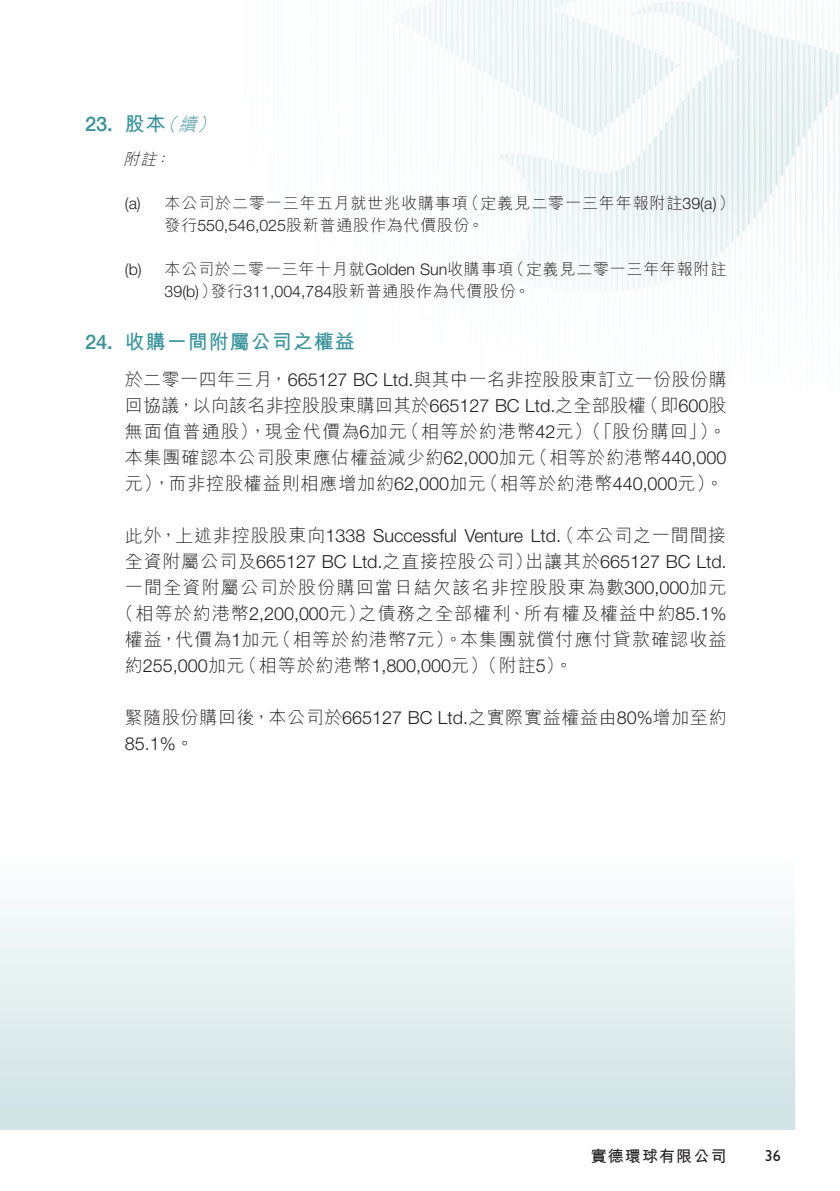
<style>
.page{position:relative;width:840px;height:1191px;background:#fff}
.page>*{position:absolute;margin:0;border:0;box-sizing:border-box;transform-origin:0 0}
.Heading_2{font:700 20px "M Hei HK";letter-spacing:.05em;color:#37939b}
.Heading_2-2{font:500 20px "Helvetica Neue";color:#37939b}
.Body_Text{font:300 18px/26px "M Hei HK";letter-spacing:.05em;color:#231f20}
.Body_Text-2{font:300 18px/26px "Helvetica Neue LT Std";color:#231f20;text-align:right}
.Body_Text-3{font:300 18px "M Hei HK";letter-spacing:.07em;color:#231f20}
.Body_Text-4{font:300 18px/26px "M Hei HK";letter-spacing:.025em;color:#231f20;text-align:right}
.Body_Text-5{font:300 18px "M Hei HK";letter-spacing:.01em;color:#231f20}
.Heading_2-3{font:italic 300 18px "M Hei HK";color:#37939b}
.Notes{font:300 16px "M Hei HK";letter-spacing:.05em;color:#231f20}
.Notes-2{font:300 16px "Helvetica Neue LT Std";color:#231f20}
.t1{font:700 16px "M Hei HK";letter-spacing:.07em;color:#231f20}
.Notes-3{font:italic 300 16px "M Hei HK";color:#231f20}
.t2{font:16px "Gill Sans Std";color:#231f20}
.s1{font-family:"Helvetica Neue LT Std"}
.s2{font-family:"M Hei HK"}
</style>
<div class="page">
<img style="left:396px;top:0;width:443px;height:298px">
<div style="left:0;top:813px;width:794px;height:316px;background:linear-gradient(to bottom,#fff,#cee2e5)"></div>
<svg style="left:0;top:813px;width:1px;height:316px"></svg>
<p class="Heading_2-2" style="left:85px;top:112px;width:29px">23.</p>
<p class="Heading_2-2" style="left:85px;top:329px;width:29px">24.</p>
<p class="Heading_2" style="left:125px;top:109px;width:42px">股本</p>
<p class="Heading_2-3" style="left:178px;top:115px;width:24px">續</p>
<p class="Heading_2-3" style="left:158px;top:115px;width:24px">（</p>
<p class="Heading_2-3" style="left:197px;top:115px;width:24px">(</p>
<p class="Notes-3" style="left:123px;top:151px;width:39px">附註</p>
<p class="Notes-3" style="left:154px;top:151px;width:22px">：</p>
<p class="Notes-2" style="left:125px;top:193px;width:17px">)a(</p>
<p class="Notes-2" style="left:125px;top:259px;width:18px">)b(</p>
<p class="Notes" style="left:463px;top:195px;width:273px">（定義見二零一三年年報附註<span class="s1">3 9</span> (<span class="s1">(a(</span></p>
<p class="Notes" style="left:164px;top:195px;width:304px">本公司於二零一三年五月就世兆收購事項</p>
<p class="Notes" style="left:164px;top:217px;width:320px">發行<span class="s1">550,546,025</span>股新普通股作為代價股份。</p>
<p class="Notes" style="left:508px;top:261px;width:219px">（定義見二零一三年年報附註</p>
<p class="Notes" style="left:164px;top:261px;width:350px">本公司於二零一三年十月就<span class="s1">Golden Sun</span>收購事項</p>
<p class="Notes-2" style="left:164px;top:281px;width:54px">39 b( )<span class="s2">）</span></p>
<p class="Heading_2" style="left:125px;top:327px;width:231px">收購一間附屬公司之權益</p>
<p class="Notes" style="left:211px;top:283px;width:320px">發行<span class="s1">311,004,784</span>股新普通股作為代價股份。</p>
<p class="Body_Text-4" style="left:125px;top:366px;width:603px">於二零一四年三月，<span class="s1">665127 BC Ltd.</span>與其中一名非控股股東訂立一份股份購（即<span class="s1">600</span>股</p>
<p class="Body_Text-5" style="left:125px;top:396px;width:522px">回協議，以向該名非控股股東購回其於<span class="s1">665127 BC Ltd.</span>之全部股權</p>
<p class="Body_Text-3" style="left:125px;top:422px;width:283px">無面值普通股，）現金代價為<span class="s1">6</span>加元</p>
<p class="Body_Text-3" style="left:401px;top:422px;width:306px">（相等於約港幣<span class="s1">42</span>元）（「股份購回「</p>
<p class="Body_Text" style="left:699px;top:418px;width:28px">。(</p>
<p class="Body_Text" style="left:529px;top:444px;width:198px">（相等於約港幣<span class="s1">440,000</span></p>
<p class="Body_Text" style="left:480px;top:444px;width:244px;text-indent:-355px">本集團確認本公司股東應佔權益減少約<span class="s1">62,000</span>加元<br>（相等於約港幣<span class="s1">440,000</span>元。(</p>
<p class="Body_Text" style="left:125px;top:470px;width:362px">元，）而非控股權益則相應增加約<span class="s1">62,000</span>加元</p>
<p class="Body_Text-2" style="left:125px;top:522px;width:603px"><span class="s2">此外，上述非控股股東向</span>1338 Successful Venture Ltd<span class="s2">（</span>. <span class="s2">本公司之一間間接出讓其於</span>665127 BC Ltd.</p>
<p class="Body_Text" style="left:125px;top:548px;width:409px">全資附屬公司及<span class="s1">665127 BC Ltd.</span>之直接控股公司）</p>
<p class="Body_Text-3" style="left:125px;top:578px;width:603px">一間全資附屬公司於股份購回當日結欠該名非控股股東為數<span class="s1">300,000</span>加元</p>
<p class="Body_Text" style="left:358px;top:600px;width:369px">之債務之全部權利、所有權及權益中約<span class="s1">85.1%</span></p>
<p class="Body_Text" style="left:273px;top:600px;width:454px;text-indent:-157px">（相等於約港幣<span class="s1">2,200,000</span>元）<br>（相等於約港幣元<span class="s1">7</span> ）。本集團就償付應付貸款確認收益</p>
<p class="Body_Text" style="left:239px;top:626px;width:335px;text-indent:-114px">權益，代價為<span class="s1">1</span>加元<br>（相等於約港幣<span class="s1">1,800,000</span>元）（附註 。(<span class="s1">5</span></p>
<p class="Body_Text-2" style="left:125px;top:652px;width:121px"><span class="s2">約</span>255,000<span class="s2">加元</span></p>
<p class="Body_Text" style="left:125px;top:704px;width:603px">緊隨股份購回後，本公司於<span class="s1">665127 BC Ltd.</span>之實際實益權益由<span class="s1">80%</span>增加至約<br><span class="s1">85.1%</span>。</p>
<p class="t1" style="left:590px;top:1144px;width:137px">實德環球有限公司</p>
<p class="t2" style="left:764px;top:1146px;width:17px">36</p>
</div>
